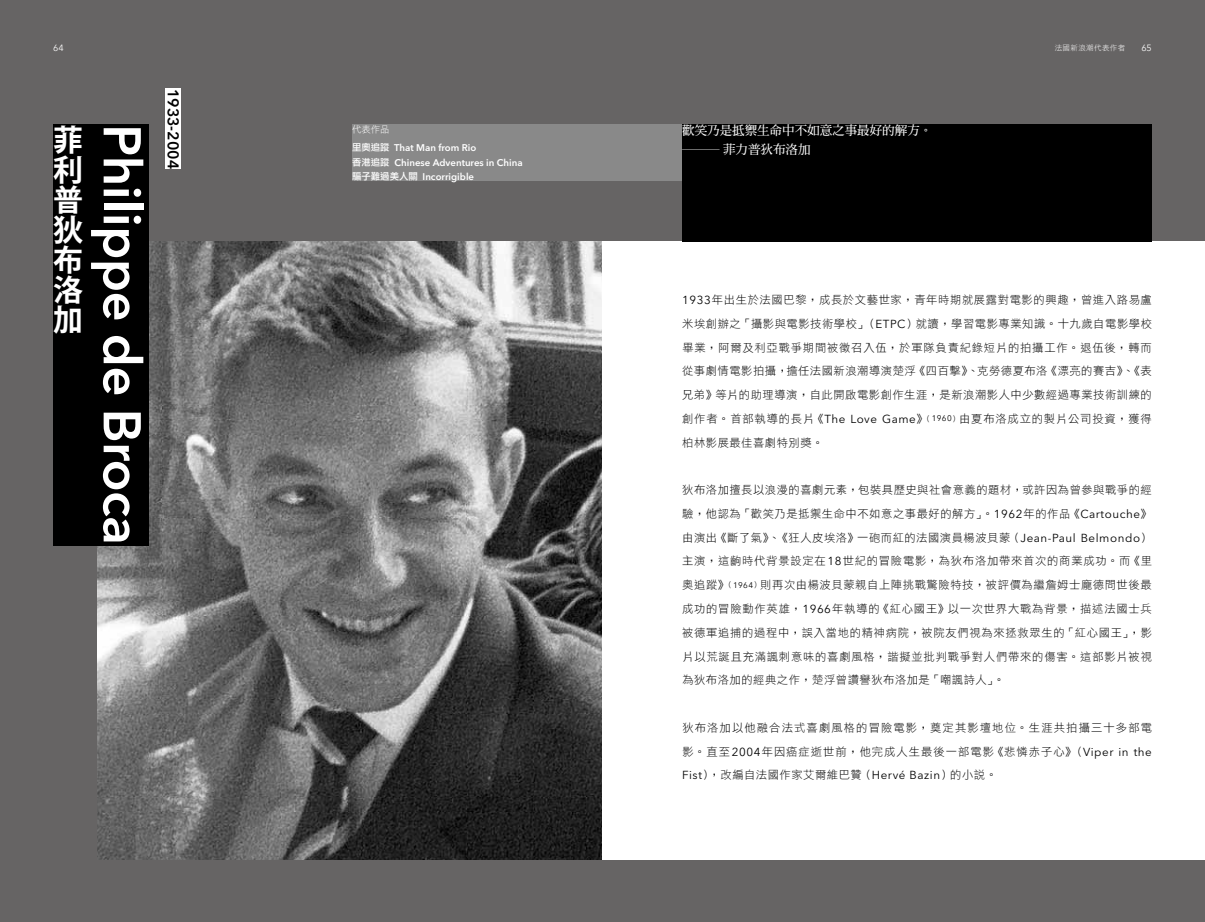
<style>
.page{position:relative;width:1205px;height:922px;background:#fff}
.page>*{position:absolute;margin:0;border:0;box-sizing:border-box;transform-origin:0 0}
.t1{font:600 52.5px "Avenir Next LT Pro";letter-spacing:-.01em;color:#fff}
.t2{font:700 30px/30px "Koz Go Pr 6 N";color:#fff;text-align:justify}
.t3{font:600 15.5px "Avenir Next LT Pro";color:#000}
.t4{font:12.5px/18.8px "DF Ming Bd HK BF";color:#fff}
.t5{font:11.25px/23.8px "DF Li Hei Lt WIN BF";letter-spacing:.075em;color:#000;text-align:justify}
.t6{font:600 9.62px/14.4px "Avenir Next LT Pro";color:#fff}
.t7{font:9.38px "DF Li Hei Lt WIN BF";color:#fff}
.t8{font:9px "Avenir Next LT Pro";color:#fff}
.t9{font:7.5px "DF Li Hei Lt WIN BF";letter-spacing:.05em;color:#fff}
.s1{font-family:"DF Li Hei Md WIN BF";font-weight:400;font-size:9.38px}
.s2{font-family:"Avenir Next LT Pro";font-size:11.62px}
.s3{font-size:7.88px}
.s4{font-family:"Avenir Next LT Pro";font-size:8.12px}
</style>
<div class="page">
<div style="left:0;top:0;width:1205px;height:921px;background:#666464"></div>
<img style="left:97px;top:241px;width:505px;height:618px">
<div style="left:352px;top:124px;width:330px;height:57px;background:#898989"></div>
<div style="left:166px;top:89px;width:15px;height:80px;background:#fff"></div>
<div style="left:53px;top:124px;width:95px;height:421px;background:#000"></div>
<div style="left:602px;top:241px;width:603px;height:618px;background:#fff"></div>
<div style="left:682px;top:124px;width:470px;height:117px;background:#000"></div>
<p class="t8" style="left:53px;top:42px;width:12px">64</p>
<p class="t9" style="left:1054px;top:44px;width:72px">法國新浪潮代表作者</p>
<p class="t8" style="left:1141px;top:42px;width:12px">65</p>
<h3 class="t3" style="left:182px;top:89px;width:82px;rotate:90deg">1933-2004</h3>
<h2 class="t2" style="left:53px;top:125px;width:31px">菲利普狄布洛加</h2>
<h1 class="t1" style="left:154px;top:124px;width:422px;rotate:90deg">Philippe de Broca</h1>
<p class="t4" style="left:682px;top:121px;width:251px">歡笑乃是抵禦生命中不如意之事最好的解方。―菲力普狄布洛加</p>
<p class="t7" style="left:352px;top:124px;width:39px">代表作品</p>
<p class="t6" style="left:352px;top:140px;width:172px"><span class="s1">里奧追蹤</span> That Man from Rio<br><span class="s1">香港追蹤</span> Chinese Adventures in China<span class="s1">騙子難過美人關</span> Incorrigible</p>
<p class="t5" style="left:682px;top:288px;width:471px"><span class="s2">1933</span>年出生於法國巴黎，成長於文藝世家，青年時期就展露對電影的興趣，曾進入路易盧米埃創辦之「攝影與電影技術學校」（<span class="s2">ETPC</span>）就讀，學習電影專業知識。十九歲自電影學校畢業，阿爾及利亞戰爭期間被徵召入伍，於軍隊負責紀錄短片的拍攝工作。退伍後，轉而從事劇情電影拍攝，擔任法國新浪潮導演楚浮《四百擊》、克勞德夏布洛《漂亮的賽吉》、《表兄弟》等片的助理導演，自此開啟電影創作生涯，是新浪潮影人中少數經過專業技術訓練的創作者。首部執導的長片《<span class="s2">The Love Game</span>》<span class="s3">（</span><span class="s4">1960</span><span class="s3">）</span>由夏布洛成立的製片公司投資，獲得柏林影展最佳喜劇特別獎。</p>
<p class="t5" style="left:682px;top:478px;width:471px">狄布洛加擅長以浪漫的喜劇元素，包裝具歷史與社會意義的題材，或許因為曾參與戰爭的經驗，他認為「歡笑乃是抵禦生命中不如意之事最好的解方」。<span class="s2">1962</span>年的作品《<span class="s2">Cartouche</span>》由演出《斷了氣》、《狂人皮埃洛》一砲而紅的法國演員楊波貝蒙（<span class="s2">Jean-Paul Belmondo</span>）主演，這齣時代背景設定在<span class="s2">18</span>世紀的冒險電影，為狄布洛加帶來首次的商業成功。而《里奧追蹤》<span class="s3">（</span><span class="s4">1964</span><span class="s3">）</span>則再次由楊波貝蒙親自上陣挑戰驚險特技，被評價為繼詹姆士龐德問世後最成功的冒險動作英雄，<span class="s2">1966</span>年執導的《紅心國王》以一次世界大戰為背景，描述法國士兵被德軍追捕的過程中，誤入當地的精神病院，被院友們視為來拯救眾生的「紅心國王」，影片以荒誕且充滿諷刺意味的喜劇風格，諧擬並批判戰爭對人們帶來的傷害。這部影片被視為狄布洛加的經典之作，楚浮曾讚譽狄布洛加是「嘲諷詩人」。</p>
<p class="t5" style="left:682px;top:715px;width:471px">狄布洛加以他融合法式喜劇風格的冒險電影，奠定其影壇地位。生涯共拍攝三十多部電影。直至<span class="s2">2004</span>年因癌症逝世前，他完成人生最後一部電影《悲憐赤子心》（<span class="s2">Viper in the Fist</span>），改編自法國作家艾爾維巴贊（<span class="s2">Hervé Bazin</span>）的小說。</p>
</div>
